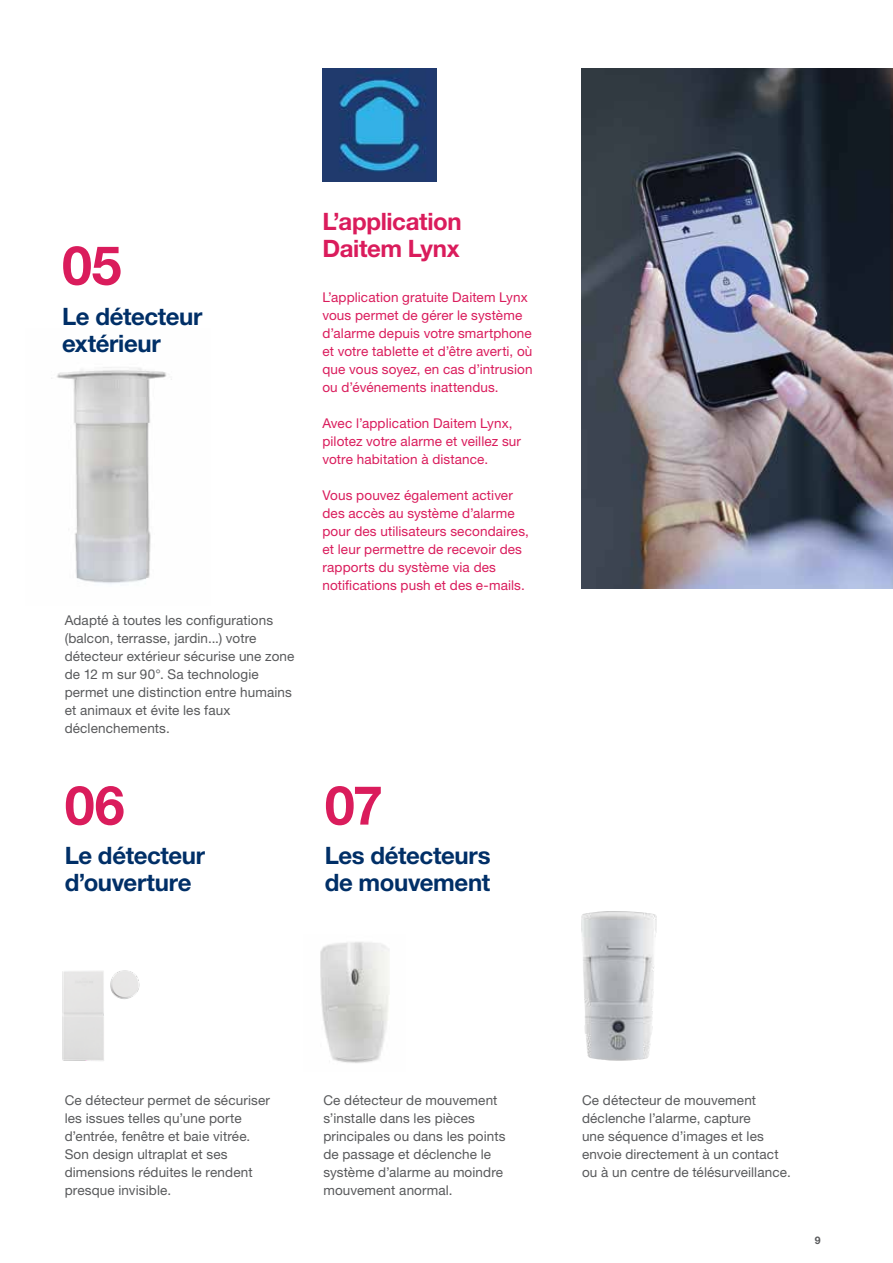
<style>
.page{position:relative;width:893px;height:1263px;background:#fff}
.page>*{position:absolute;margin:0;border:0;box-sizing:border-box;transform-origin:0 0}
.t1{font:700 54px "Helvetica Neue LT Std";color:#da1c5c}
.t2{font:700 24px/27px "Helvetica Neue LT Std";letter-spacing:-.015em;color:#002f67}
.t3{font:700 24px/27px "Helvetica Neue LT Std";letter-spacing:-.015em;color:#da1c5c}
.t4{font:13.5px/18px "Helvetica Neue LT Std";letter-spacing:.01em;color:#58595b}
.t5{font:13.5px/18px "Helvetica Neue LT Std";letter-spacing:.01em;color:#da1c5c}
.t6{font:700 10.5px "Helvetica Neue LT Std";color:#58595b}
</style>
<div class="page">
<img style="left:581px;top:911px;width:76px;height:150px">
<img style="left:320px;top:942px;width:70px;height:121px">
<img style="left:62px;top:970px;width:78px;height:91px">
<img style="left:51px;top:367px;width:121px;height:217px">
<img style="left:322px;top:68px;width:114px;height:114px">
<img style="left:581px;top:68px;width:312px;height:521px">
<h1 class="t1" style="left:62px;top:232px;width:61px">05</h1>
<h2 class="t2" style="left:62px;top:302px;width:142px">Le détecteur extérieur</h2>
<p class="t4" style="left:65px;top:611px;width:231px">Adapté à toutes les configurations (balcon, terrasse, jardin...) votre détecteur extérieur sécurise une zone de 12 m sur 90°. Sa technologie permet une distinction entre humains et animaux et évite les faux déclenchements.</p>
<h1 class="t1" style="left:65px;top:772px;width:62px">06</h1>
<h2 class="t2" style="left:65px;top:842px;width:142px">Le détecteur d’ouverture</h2>
<h2 class="t3" style="left:322px;top:207px;width:141px">L’application<br>Daitem Lynx</h2>
<p class="t5" style="left:322px;top:288px;width:212px">L’application gratuite Daitem Lynx vous permet de gérer le système d’alarme depuis votre smartphone et votre tablette et d’être averti, où que vous soyez, en cas d’intrusion ou d’événements inattendus.</p>
<p class="t5" style="left:322px;top:414px;width:200px">Avec l’application Daitem Lynx, pilotez votre alarme et veillez sur votre habitation à distance.</p>
<p class="t5" style="left:322px;top:486px;width:208px">Vous pouvez également activer des accès au système d’alarme pour des utilisateurs secondaires, et leur permettre de recevoir des rapports du système via des notifications push et des e-mails.</p>
<h1 class="t1" style="left:325px;top:772px;width:60px">07</h1>
<h2 class="t2" style="left:325px;top:842px;width:167px">Les détecteurs de mouvement</h2>
<p class="t4" style="left:65px;top:1091px;width:207px">Ce détecteur permet de sécuriser les issues telles qu’une porte d’entrée, fenêtre et baie vitrée.<br>Son design ultraplat et ses dimensions réduites le rendent presque invisible.</p>
<p class="t4" style="left:323px;top:1091px;width:184px">Ce détecteur de mouvement s’installe dans les pièces principales ou dans les points de passage et déclenche le système d’alarme au moindre mouvement anormal.</p>
<p class="t4" style="left:582px;top:1091px;width:210px">Ce détecteur de mouvement déclenche l’alarme, capture<br>une séquence d’images et les envoie directement à un contact ou à un centre de télésurveillance.</p>
<p class="t6" style="left:815px;top:1233px;width:7px">9</p>
</div>
